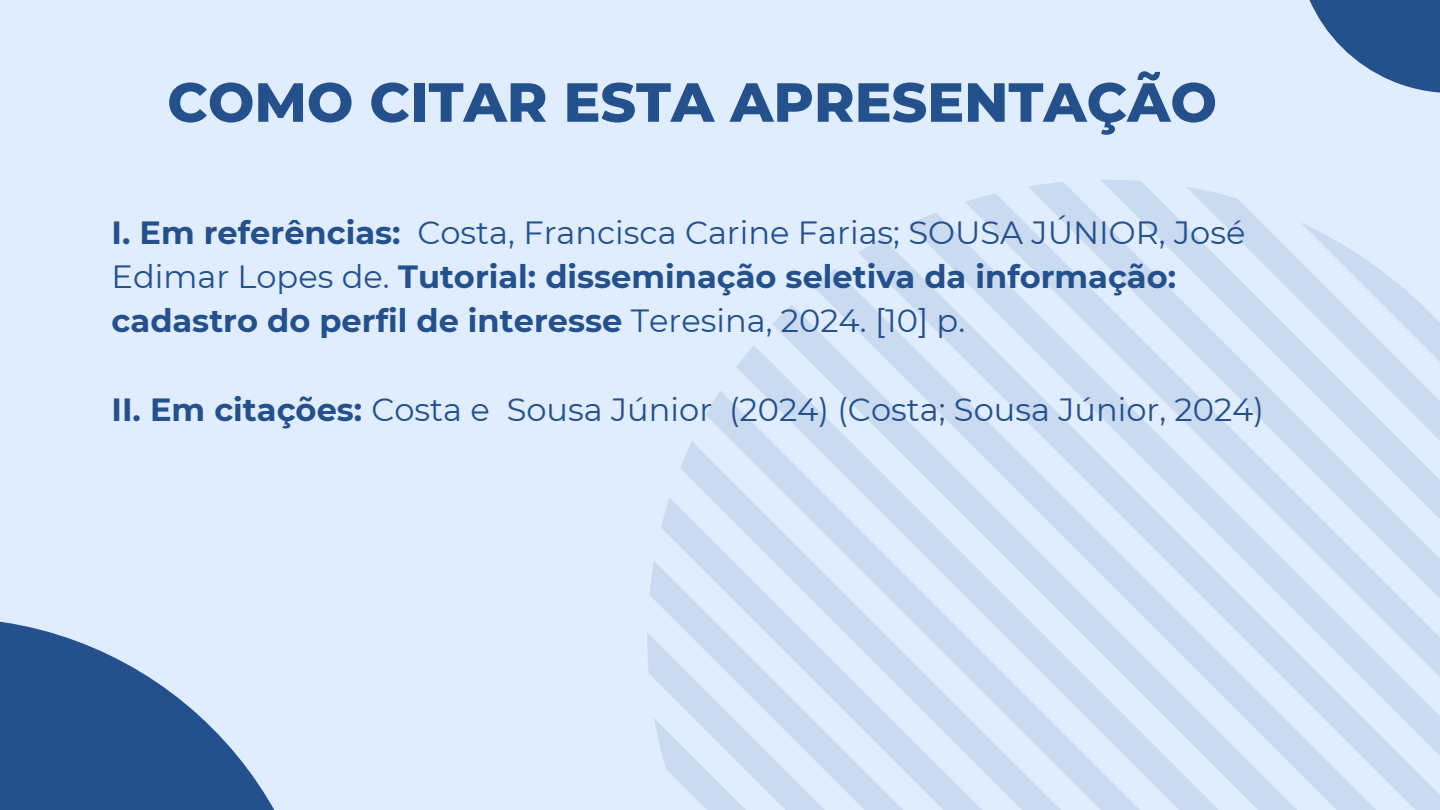
<style>
.page{position:relative;width:1440px;height:810px;background:#dfedff}
.page>*{position:absolute;margin:0;border:0;box-sizing:border-box;transform-origin:0 0}
.t1{font:800 55px "Montserrat";color:#24508c}
.t2{font:700 32.1px/44.2px "Montserrat";color:#24508c}
.t3{font:32.1px "Montserrat";color:#24508c}
.s1{font-weight:400}
.s2{font-weight:700}
</style>
<div class="page">
<svg style="left:966px;top:193px;width:285px;height:20px;fill:#cbdcf3"></svg>
<svg style="left:909px;top:213px;width:421px;height:25px"></svg>
<svg style="left:859px;top:238px;width:520px;height:31px"></svg>
<svg style="left:813px;top:269px;width:609px;height:36px"></svg>
<svg style="left:773px;top:305px;width:667px;height:505px;fill:#d0e0f5"></svg>
<svg style="left:737px;top:345px;width:664px;height:465px"></svg>
<svg style="left:706px;top:390px;width:649px;height:420px;fill:#cedef4"></svg>
<svg style="left:680px;top:441px;width:625px;height:369px"></svg>
<svg style="left:661px;top:497px;width:588px;height:313px"></svg>
<svg style="left:649px;top:561px;width:537px;height:249px"></svg>
<svg style="left:647px;top:632px;width:466px;height:178px"></svg>
<svg style="left:654px;top:718px;width:374px;height:92px"></svg>
<svg style="left:1309px;top:0;width:131px;height:93px;fill:#24508c"></svg>
<svg style="left:0;top:621px;width:275px;height:189px;fill:#24508c"></svg>
<p class="t1" style="left:167px;top:69px;width:1051px">COMO CITAR ESTA APRESENTAÇÃO</p>
<h1 class="t2" style="left:112px;top:210px;width:1135px">I. Em referências: <span class="s1">Costa, Francisca Carine Farias; SOUSA JÚNIOR, José<br>Edimar Lopes de.</span> Tutorial: disseminação seletiva da informação: cadastro do perfil de interesse <span class="s1">Teresina, 2024. [10] p.</span></h1>
<p class="t3" style="left:112px;top:389px;width:1154px"><span class="s2">II. Em citações:</span> Costa e Sousa Júnior (2024) (Costa; Sousa Júnior, 2024)</p>
</div>
